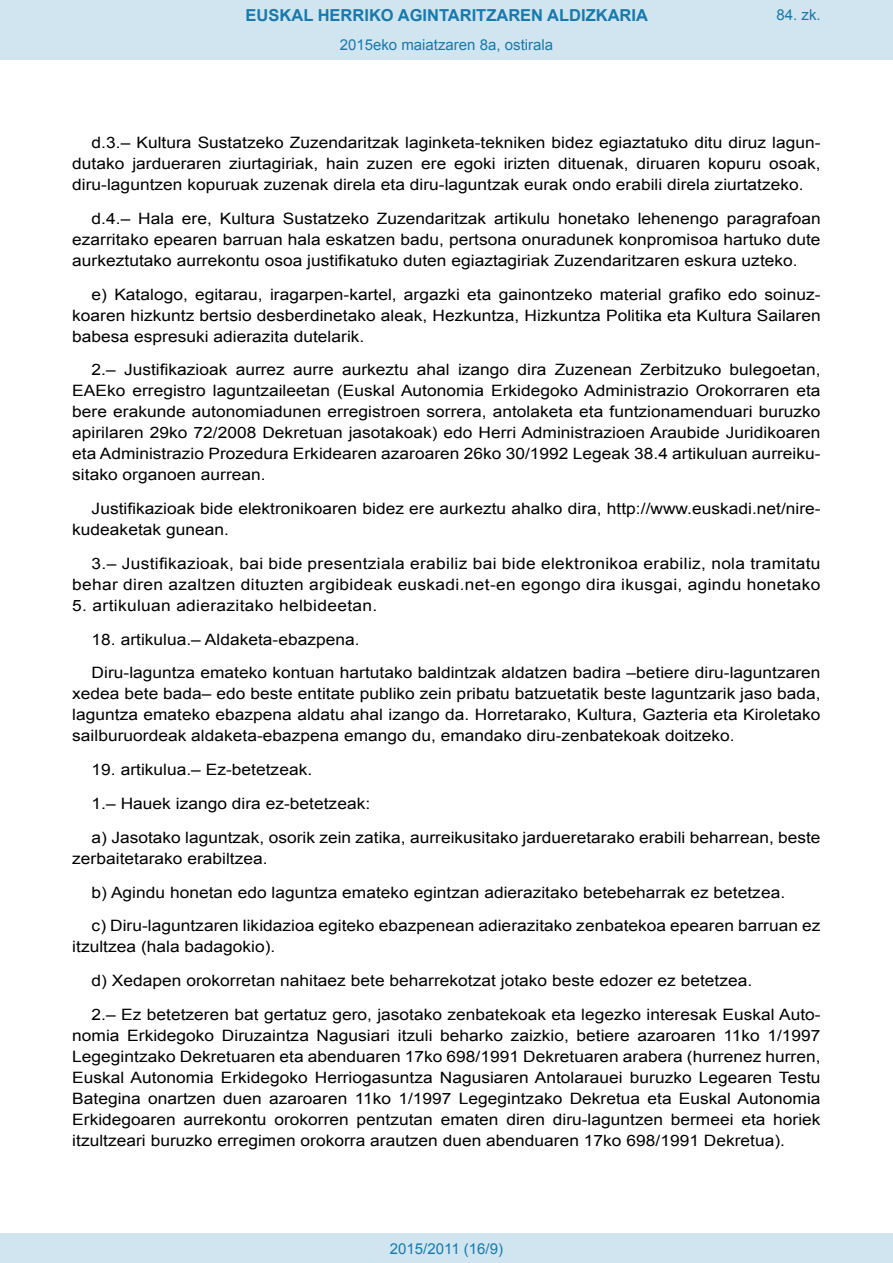
<style>
.page{position:relative;width:893px;height:1263px;background:#fff}
.page>*{position:absolute;margin:0;border:0;box-sizing:border-box;transform-origin:0 0}
.t1{font:700 16.5px "Arial";color:#1879ad}
.BOPVDetalle{font:15.6px/21px "Arial";color:#000;text-align:justify;scale:1.11 1}
.BOPVDetalle-2{font:15.6px/21px "Arial";letter-spacing:.02em;color:#000;text-align:right;scale:1.11 1}
.Paginacion_Centro{font:15px "Arial";color:#1879ad}
</style>
<div class="page">
<div style="left:0;top:0;width:893px;height:60px;background:#d0e5f0"></div>
<div style="left:0;top:1233px;width:893px;height:30px;background:#d0e5f0"></div>
<p class="t1" style="left:246px;top:4px;width:404px">EUSKAL HERRIKO AGINTARITZAREN ALDIZKARIA</p>
<p class="Paginacion_Centro" style="left:340px;top:35px;width:215px">2015eko maiatzaren 8a, ostirala</p>
<p class="Paginacion_Centro" style="left:776px;top:5px;width:46px">84. zk.</p>
<p class="BOPVDetalle" style="left:72px;top:132px;width:676px;text-indent:19px">d.3.– Kultura Sustatzeko Zuzendaritzak laginketa-tekniken bidez egiaztatuko ditu diruz lagun&shy;dutako jardueraren ziurtagiriak, hain zuzen ere egoki irizten dituenak, diruaren kopuru osoak, diru-laguntzen kopuruak zuzenak direla eta diru-laguntzak eurak ondo erabili direla ziurtatzeko.</p>
<p class="BOPVDetalle" style="left:72px;top:208px;width:676px;text-indent:19px">d.4.– Hala ere, Kultura Sustatzeko Zuzendaritzak artikulu honetako lehenengo paragrafoan ezarritako epearen barruan hala eskatzen badu, pertsona onuradunek konpromisoa hartuko dute aurkeztutako aurrekontu osoa justifikatuko duten egiaztagiriak Zuzendaritzaren eskura uzteko.</p>
<p class="BOPVDetalle" style="left:72px;top:284px;width:676px;text-indent:19px">e) Katalogo, egitarau, iragarpen-kartel, argazki eta gainontzeko material grafiko edo soinuz&shy;koaren hizkuntz bertsio desberdinetako aleak, Hezkuntza, Hizkuntza Politika eta Kultura Sailaren babesa espresuki adierazita dutelarik.</p>
<p class="BOPVDetalle" style="left:72px;top:360px;width:676px;text-indent:19px">2.– Justifikazioak aurrez aurre aurkeztu ahal izango dira Zuzenean Zerbitzuko bulegoetan, EAEko erregistro laguntzaileetan (Euskal Autonomia Erkidegoko Administrazio Orokorraren eta bere erakunde autonomiadunen erregistroen sorrera, antolaketa eta funtzionamenduari buruzko apirilaren 29ko 72/2008 Dekretuan jasotakoak) edo Herri Administrazioen Araubide Juridikoaren eta Administrazio Prozedura Erkidearen azaroaren 26ko 30/1992 Legeak 38.4 artikuluan aurreiku&shy;sitako organoen aurrean.</p>
<p class="BOPVDetalle" style="left:72px;top:498px;width:676px;text-indent:19px">Justifikazioak bide elektronikoaren bidez ere aurkeztu ahalko dira, http://www.euskadi.net/nire&shy;kudeaketak gunean.</p>
<p class="BOPVDetalle-2" style="left:72px;top:553px;width:676px">3.– Justifikazioak, bai bide presentziala erabiliz bai bide elektronikoa erabiliz, nola tramitatu behar diren azaltzen dituzten argibideak euskadi.net-en egongo dira ikusgai, agindu honetako</p>
<p class="BOPVDetalle-2" style="left:72px;top:595px;width:276px">5. artikuluan adierazitako helbideetan.</p>
<p class="BOPVDetalle" style="left:92px;top:629px;width:243px">18. artikulua.– Aldaketa-ebazpena.</p>
<p class="BOPVDetalle" style="left:72px;top:663px;width:676px;text-indent:19px">Diru-laguntza emateko kontuan hartutako baldintzak aldatzen badira –betiere diru-laguntzaren xedea bete bada– edo beste entitate publiko zein pribatu batzuetatik beste laguntzarik jaso bada, laguntza emateko ebazpena aldatu ahal izango da. Horretarako, Kultura, Gazteria eta Kiroletako sailburuordeak aldaketa-ebazpena emango du, emandako diru-zenbatekoak doitzeko.</p>
<p class="BOPVDetalle" style="left:92px;top:759px;width:200px">19. artikulua.– Ez-betetzeak.</p>
<p class="BOPVDetalle" style="left:92px;top:793px;width:252px">1.– Hauek izango dira ez-betetzeak:</p>
<p class="BOPVDetalle" style="left:72px;top:827px;width:676px;text-indent:19px">a) Jasotako laguntzak, osorik zein zatika, aurreikusitako jardueretarako erabili beharrean, beste zerbaitetarako erabiltzea.</p>
<p class="BOPVDetalle" style="left:92px;top:882px;width:626px">b) Agindu honetan edo laguntza emateko egintzan adierazitako betebeharrak ez betetzea.</p>
<p class="BOPVDetalle" style="left:72px;top:915px;width:676px;text-indent:19px">c) Diru-laguntzaren likidazioa egiteko ebazpenean adierazitako zenbatekoa epearen barruan ez itzultzea (hala badagokio).</p>
<p class="BOPVDetalle" style="left:92px;top:970px;width:597px">d) Xedapen orokorretan nahitaez bete beharrekotzat jotako beste edozer ez betetzea.</p>
<p class="BOPVDetalle" style="left:72px;top:1004px;width:676px;text-indent:19px">2.– Ez betetzeren bat gertatuz gero, jasotako zenbatekoak eta legezko interesak Euskal Auto&shy;nomia Erkidegoko Diruzaintza Nagusiari itzuli beharko zaizkio, betiere azaroaren 11ko 1/1997<br>Legegintzako Dekretuaren eta abenduaren 17ko 698/1991 Dekretuaren arabera (hurrenez hurren, Euskal Autonomia Erkidegoko Herriogasuntza Nagusiaren Antolarauei buruzko Legearen Testu Bategina onartzen duen azaroaren 11ko 1/1997 Legegintzako Dekretua eta Euskal Autonomia Erkidegoaren aurrekontu orokorren pentzutan ematen diren diru-laguntzen bermeei eta horiek itzultzeari buruzko erregimen orokorra arautzen duen abenduaren 17ko 698/1991 Dekretua).</p>
<p class="Paginacion_Centro" style="left:390px;top:1238px;width:115px">2015/2011 (16/9)</p>
</div>
